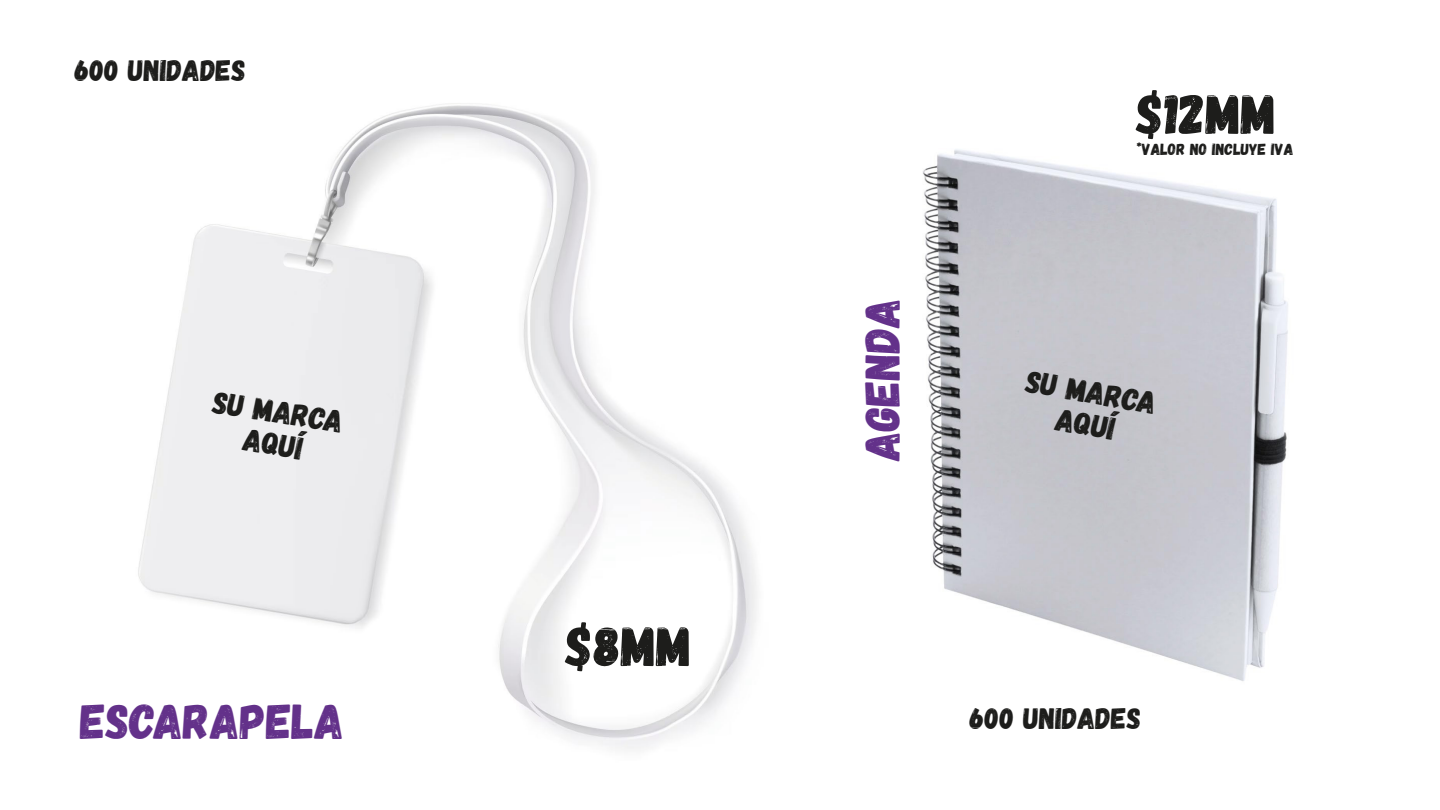
<style>
.page{position:relative;width:1440px;height:810px;background:#fff}
.page>*{position:absolute;margin:0;border:0;box-sizing:border-box;transform-origin:0 0}
.t1{font:56.03px "Gagalin";color:#1d1d1b}
.t2{font:49.5px "Gagalin";color:#63318a}
.t3{font:31.65px/32.6px "Gagalin";color:#1d1d1b;text-align:center}
.t4{font:30px "Gagalin";color:#1d1d1b}
.t5{font:16.27px "Gagalin";color:#1d1d1b}
</style>
<div class="page">
<img style="left:138px;top:103px;width:619px;height:646px">
<img style="left:923px;top:149px;width:365px;height:532px">
<p class="t4" style="left:75px;top:52px;width:173px">600 UNIDADES</p>
<p class="t3" style="left:216px;top:386px;width:133px;rotate:9deg">SU MARCA<br>AQUÍ</p>
<h1 class="t1" style="left:566px;top:612px;width:127px">$8MM</h1>
<h2 class="t2" style="left:852px;top:461px;width:165px;rotate:-90deg">AGENDA</h2>
<h1 class="t1" style="left:1137px;top:80px;width:141px">$12MM</h1>
<p class="t5" style="left:1137px;top:139px;width:158px">*VALOR NO INCLUYE IVA</p>
<p class="t3" style="left:1029px;top:365px;width:133px;rotate:10deg">SU MARCA<br>AQUÍ</p>
<h2 class="t2" style="left:80px;top:691px;width:265px">ESCARAPELA</h2>
<p class="t4" style="left:970px;top:700px;width:173px">600 UNIDADES</p>
</div>
